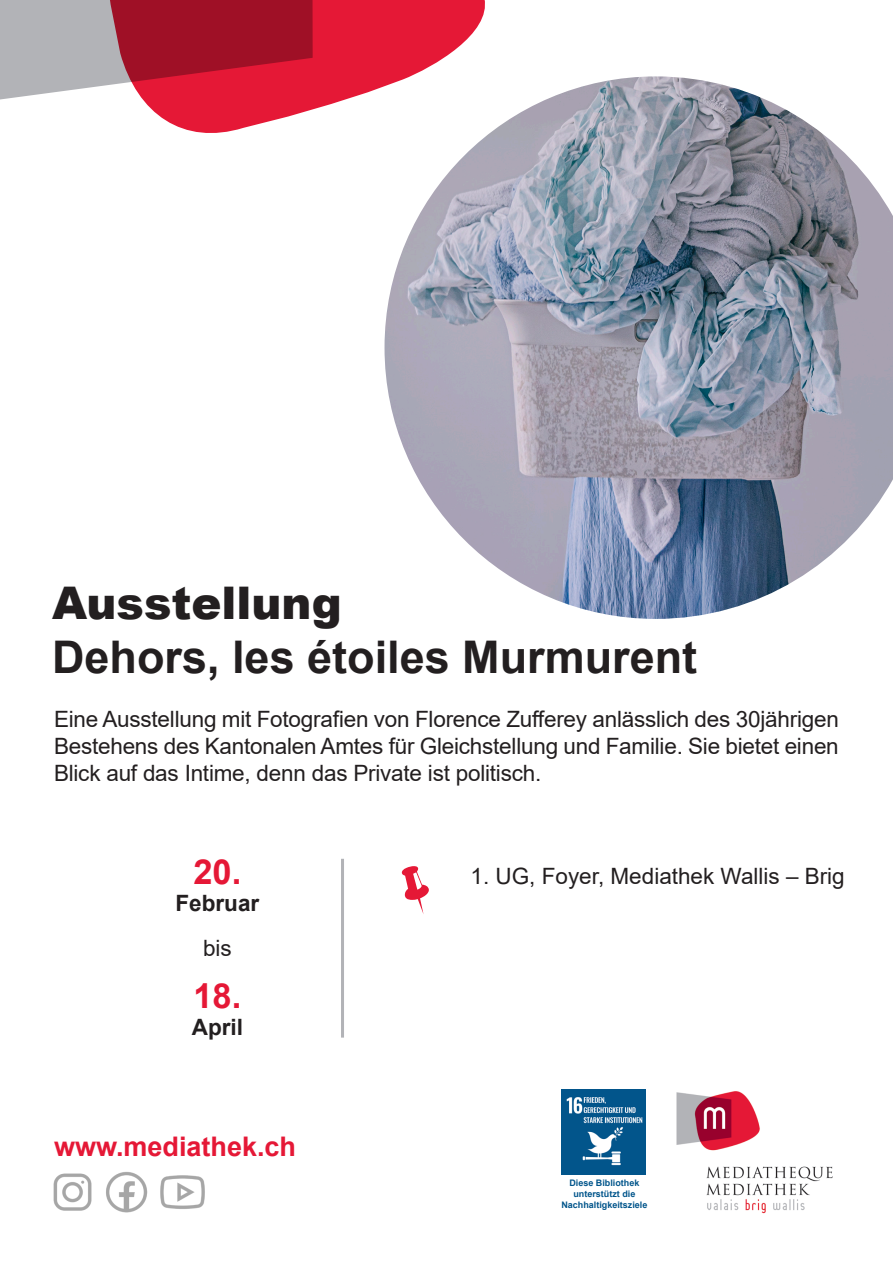
<style>
.page{position:relative;width:893px;height:1263px;background:#fff}
.page>*{position:absolute;margin:0;border:0;box-sizing:border-box;transform-origin:0 0}
.t1{font:700 45px "Arial";color:#231f20}
.t2{font:900 45px "Arial";color:#231f20}
.t3{font:700 34.5px "Arial";color:#e51836}
.t4{font:700 27px "Arial";color:#e51836}
.t5{font:22.5px/27px "Arial";letter-spacing:-.01em;color:#231f20;text-align:justify}
.t6{font:700 22.5px "Arial";color:#231f20}
.t7{font:700 9px/10.8px "Arial";color:#02558b;text-align:center}
</style>
<div class="page">
<img style="left:638px;top:1089px;width:195px;height:125px">
<img style="left:53px;top:1172px;width:95px;height:41px">
<img style="left:160px;top:1175px;width:45px;height:34px">
<svg style="left:144px;top:0;width:341px;height:133px;fill:#e51836"></svg>
<svg style="left:0;top:0;width:313px;height:101px;background:#b65464"></svg>
<hr style="left:341px;top:859px;width:3px;height:178px;background:#b2b3b7">
<img style="left:561px;top:1090px;width:84px;height:84px">
<img style="left:384px;top:76px;width:509px;height:543px">
<p class="t2" style="left:52px;top:570px;width:291px">Ausstellung</p>
<p class="t1" style="left:52px;top:625px;width:647px">Dehors, les étoiles Murmurent</p>
<p class="t5" style="left:54px;top:705px;width:786px">Eine Ausstellung mit Fotografien von Florence Zufferey anlässlich des 30jährigen Bestehens des Kantonalen Amtes für Gleichstellung und Familie. Sie bietet einen Blick auf das Intime, denn das Private ist politisch.</p>
<p class="t3" style="left:193px;top:847px;width:49px">20.</p>
<p class="t6" style="left:175px;top:887px;width:85px">Februar</p>
<p class="t5" style="left:203px;top:934px;width:30px">bis</p>
<p class="t3" style="left:193px;top:972px;width:49px">18.</p>
<p class="t6" style="left:192px;top:1012px;width:53px">April</p>
<p class="t4" style="left:54px;top:1127px;width:244px">www.mediathek.ch</p>
<p class="t5" style="left:470px;top:862px;width:376px">1. UG, Foyer, Mediathek Wallis – Brig</p>
<p class="t7" style="left:569px;top:1177px;width:72px">Diese Bibliothek unterstützt die</p>
<p class="t7" style="left:561px;top:1199px;width:88px">Nachhaltigkeitsziele</p>
</div>
